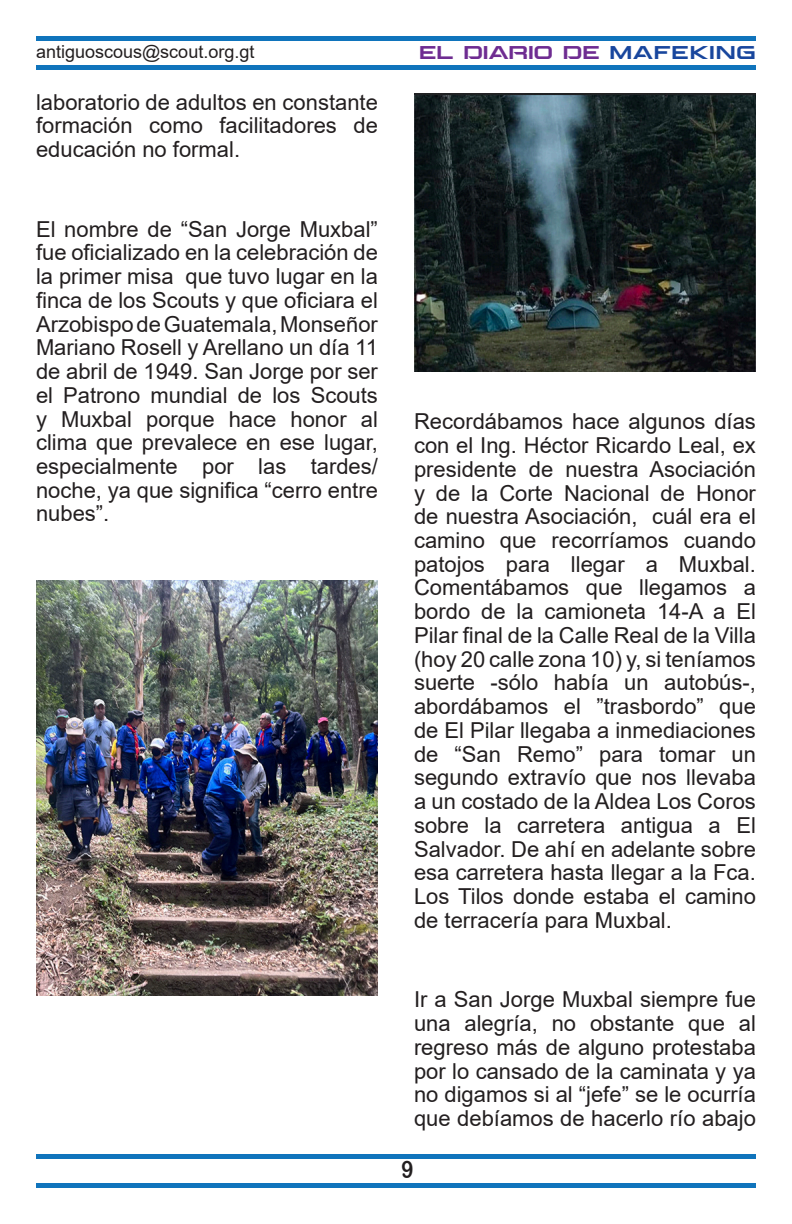
<style>
.page{position:relative;width:792px;height:1224px;background:#fff}
.page>*{position:absolute;margin:0;border:0;box-sizing:border-box;transform-origin:0 0}
.t1{font:24px "Arial Rounded MT Bold";color:#231f20;scale:.85 1}
.t2{font:22px/23.8px "Arial";color:#231f20;text-align:justify}
.t3{font:18px "Arial";color:#231f20}
.t4{font:18px "Aspire SC";letter-spacing:.025em;color:#6e2c91}
.s1{color:#18469d}
</style>
<div class="page">
<div style="left:36px;top:1183px;width:720px;height:5px;background:#1074bc"></div>
<div style="left:36px;top:1154px;width:720px;height:5px;background:#1074bc"></div>
<div style="left:36px;top:65px;width:720px;height:5px;background:#1074bc"></div>
<hr style="left:36px;top:36px;width:720px;height:4px;background:#1074bc">
<img style="left:36px;top:580px;width:342px;height:415px">
<img style="left:414px;top:94px;width:342px;height:278px">
<p class="t3" style="left:36px;top:39px;width:220px">antiguoscous@scout.org.gt</p>
<p class="t2" style="left:36px;top:90px;width:343px">laboratorio de adultos en constante formación como facilitadores de educación no formal.</p>
<p class="t4" style="left:419px;top:40px;width:338px">EL DIARIO DE <span class="s1">MAFEKING</span></p>
<p class="t2" style="left:36px;top:217px;width:344px">El nombre de “San Jorge Muxbal” fue oficializado en la celebración de la primer misa que tuvo lugar en la finca de los Scouts y que oficiara el Arzobispo de Guatemala, Monseñor Mariano Rosell y Arellano un día 11 de abril de 1949. San Jorge por ser el Patrono mundial de los Scouts y Muxbal porque hace honor al clima que prevalece en ese lugar, especialmente por las tardes/ noche, ya que significa “cerro entre nubes”.</p>
<p class="t2" style="left:414px;top:410px;width:344px">Recordábamos hace algunos días con el Ing. Héctor Ricardo Leal, ex presidente de nuestra Asociación y de la Corte Nacional de Honor de nuestra Asociación, cuál era el camino que recorríamos cuando patojos para llegar a Muxbal.<br>Comentábamos que llegamos a bordo de la camioneta 14-A a El Pilar final de la Calle Real de la Villa (hoy 20 calle zona 10) y, si teníamos suerte -sólo había un autobús-, abordábamos el ”trasbordo” que de El Pilar llegaba a inmediaciones de “San Remo” para tomar un segundo extravío que nos llevaba a un costado de la Aldea Los Coros sobre la carretera antigua a El Salvador. De ahí en adelante sobre esa carretera hasta llegar a la Fca.<br>Los Tilos donde estaba el camino de terracería para Muxbal.</p>
<p class="t2" style="left:414px;top:988px;width:344px">Ir a San Jorge Muxbal siempre fue una alegría, no obstante que al regreso más de alguno protestaba por lo cansado de la caminata y ya no digamos si al “jefe” se le ocurría que debíamos de hacerlo río abajo</p>
<p class="t1" style="left:401px;top:1156px;width:16px">9</p>
</div>
